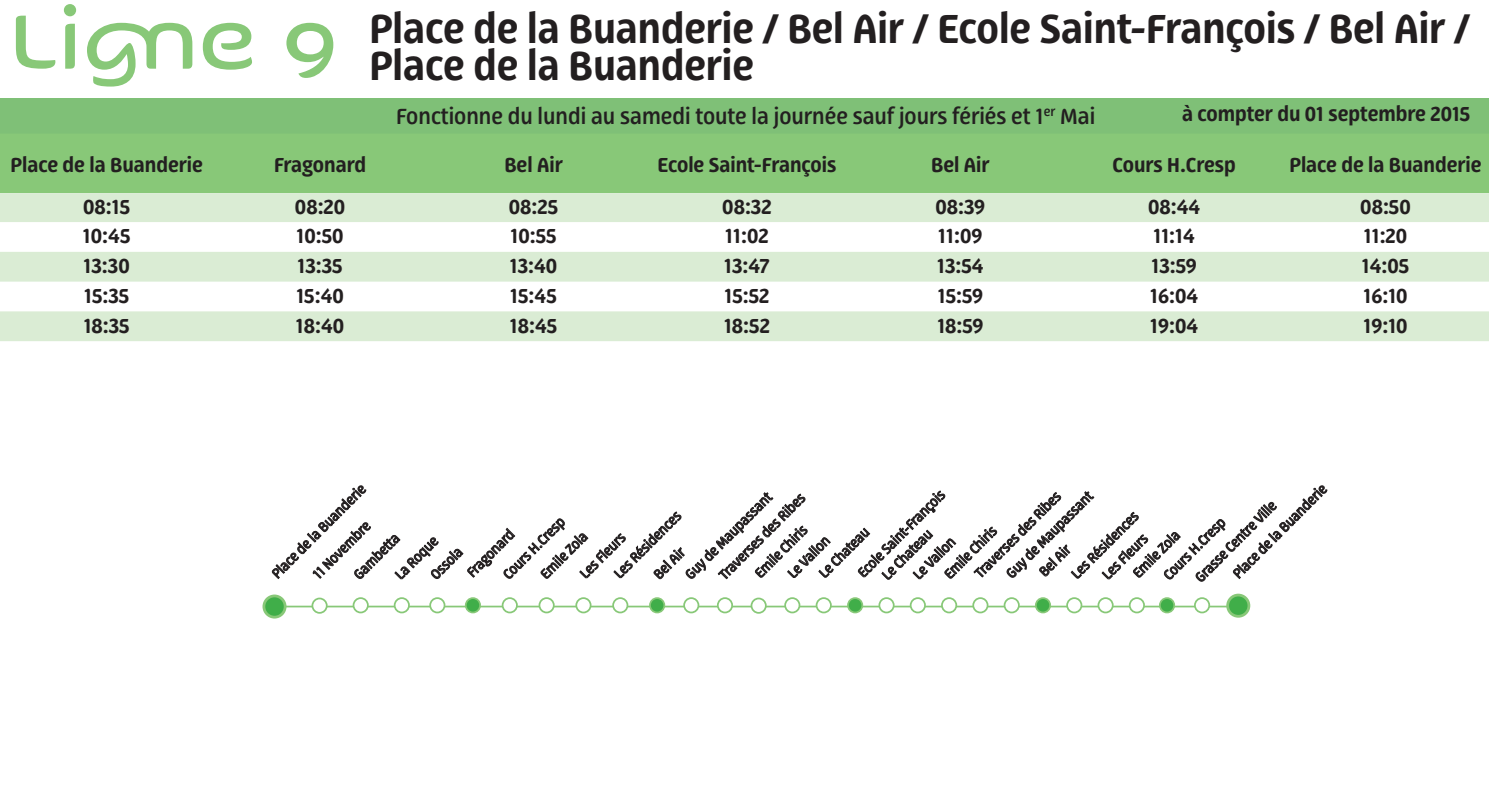
<style>
.page{position:relative;width:1489px;height:794px;background:#fff}
.page>*{position:absolute;margin:0;border:0;box-sizing:border-box;transform-origin:0 0}
.t1{font:84px "Kaili FY";color:#88c878}
.t2{font:600 42px/36.8px "Progressiva";color:#231f20}
.t3{font:500 22.75px "Progressiva";color:#231f20}
.t4{font:600 21px "Progressiva";color:#231f20}
.t5{font:14px "Progressiva";color:#231f20}
</style>
<div class="page">
<div style="left:0;top:99px;width:1488px;height:40px;background:#7fc077"></div>
<div style="left:0;top:139px;width:1488px;height:54px;background:#88c878"></div>
<svg style="left:0;top:193px;width:1488px;height:148px;fill:#daecd4"></svg>
<hr style="left:274px;top:605px;width:956px;height:2px;background:#88c878">
<div style="left:264px;top:596px;width:21px;height:21px;background:#40ae49;border-radius:50%"></div>
<div style="left:262px;top:594px;width:24px;height:24px;border:3px solid #88c878;border-radius:50%"></div>
<div style="left:311px;top:597px;width:16px;height:17px;background:#fff;border:2px solid #88c878;border-radius:50%"></div>
<div style="left:352px;top:597px;width:17px;height:16px;background:#fff;border:2px solid #88c878;border-radius:50%"></div>
<div style="left:394px;top:597px;width:16px;height:16px;background:#fff;border:2px solid #88c878;border-radius:50%"></div>
<div style="left:429px;top:597px;width:16px;height:16px;background:#fff;border:2px solid #88c878;border-radius:50%"></div>
<div style="left:465px;top:597px;width:16px;height:16px;background:#40ae49;border:2px solid #88c878;border-radius:50%"></div>
<div style="left:501px;top:597px;width:17px;height:16px;background:#fff;border:2px solid #88c878;border-radius:50%"></div>
<div style="left:538px;top:597px;width:16px;height:16px;background:#fff;border:2px solid #88c878;border-radius:50%"></div>
<div style="left:575px;top:597px;width:16px;height:16px;background:#fff;border:2px solid #88c878;border-radius:50%"></div>
<div style="left:612px;top:597px;width:16px;height:16px;background:#fff;border:2px solid #88c878;border-radius:50%"></div>
<div style="left:649px;top:597px;width:16px;height:16px;background:#40ae49;border:2px solid #88c878;border-radius:50%"></div>
<div style="left:683px;top:597px;width:16px;height:16px;background:#fff;border:2px solid #88c878;border-radius:50%"></div>
<div style="left:717px;top:597px;width:16px;height:16px;background:#fff;border:2px solid #88c878;border-radius:50%"></div>
<div style="left:1227px;top:595px;width:21px;height:21px;background:#40ae49;border-radius:50%"></div>
<div style="left:1226px;top:593px;width:24px;height:24px;border:3px solid #88c878;border-radius:50%"></div>
<div style="left:750px;top:597px;width:16px;height:17px;background:#fff;border:2px solid #88c878;border-radius:50%"></div>
<div style="left:784px;top:597px;width:16px;height:16px;background:#fff;border:2px solid #88c878;border-radius:50%"></div>
<div style="left:815px;top:597px;width:16px;height:16px;background:#fff;border:2px solid #88c878;border-radius:50%"></div>
<div style="left:847px;top:597px;width:16px;height:16px;background:#40ae49;border:2px solid #88c878;border-radius:50%"></div>
<div style="left:878px;top:597px;width:16px;height:16px;background:#fff;border:2px solid #88c878;border-radius:50%"></div>
<div style="left:909px;top:597px;width:16px;height:16px;background:#fff;border:2px solid #88c878;border-radius:50%"></div>
<div style="left:941px;top:597px;width:16px;height:16px;background:#fff;border:2px solid #88c878;border-radius:50%"></div>
<div style="left:972px;top:597px;width:16px;height:16px;background:#fff;border:2px solid #88c878;border-radius:50%"></div>
<div style="left:1003px;top:597px;width:16px;height:16px;background:#fff;border:2px solid #88c878;border-radius:50%"></div>
<div style="left:1034px;top:597px;width:17px;height:16px;background:#40ae49;border:2px solid #88c878;border-radius:50%"></div>
<div style="left:1066px;top:597px;width:16px;height:16px;background:#fff;border:2px solid #88c878;border-radius:50%"></div>
<div style="left:1097px;top:597px;width:16px;height:16px;background:#fff;border:2px solid #88c878;border-radius:50%"></div>
<div style="left:1128px;top:597px;width:16px;height:16px;background:#fff;border:2px solid #88c878;border-radius:50%"></div>
<div style="left:1158px;top:597px;width:16px;height:16px;background:#40ae49;border:2px solid #88c878;border-radius:50%"></div>
<div style="left:1193px;top:597px;width:16px;height:16px;background:#fff;border:2px solid #88c878;border-radius:50%"></div>
<svg style="left:271px;top:485px;width:1056px;height:97px"></svg>
<p class="t1" style="left:10px;top:-25px;width:331px">Ligne 9</p>
<p class="t2" style="left:369px;top:11px;width:1101px">Place de la Buanderie / Bel Air / Ecole Saint-François / Bel Air /<br>Place de la Buanderie</p>
<p class="t4" style="left:1181px;top:101px;width:290px">à compter du 01 septembre 2015</p>
<p class="t3" style="left:396px;top:103px;width:700px">Fonctionne du lundi au samedi toute la journée sauf jours fériés et 1<sup>er</sup> Mai</p>
<p class="t4" style="left:11px;top:152px;width:194px">Place de la Buanderie</p>
<p class="t4" style="left:274px;top:152px;width:94px">Fragonard</p>
<p class="t4" style="left:504px;top:152px;width:60px">Bel Air</p>
<p class="t4" style="left:657px;top:152px;width:180px">Ecole Saint-François</p>
<p class="t4" style="left:931px;top:152px;width:60px">Bel Air</p>
<p class="t4" style="left:1112px;top:152px;width:125px">Cours H.Cresp</p>
<p class="t4" style="left:1289px;top:152px;width:194px">Place de la Buanderie</p>
<p class="t4" style="left:83px;top:194px;width:48px">08:15</p>
<p class="t4" style="left:295px;top:194px;width:52px">08:20</p>
<p class="t4" style="left:509px;top:194px;width:51px">08:25</p>
<p class="t4" style="left:722px;top:194px;width:51px">08:32</p>
<p class="t4" style="left:935px;top:194px;width:51px">08:39</p>
<p class="t4" style="left:1147px;top:194px;width:54px">08:44</p>
<p class="t4" style="left:1360px;top:194px;width:52px">08:50</p>
<p class="t4" style="left:83px;top:224px;width:49px">10:45</p>
<p class="t4" style="left:296px;top:224px;width:49px">10:50</p>
<p class="t4" style="left:510px;top:224px;width:48px">10:55</p>
<p class="t4" style="left:725px;top:224px;width:45px">11:02</p>
<p class="t4" style="left:938px;top:224px;width:46px">11:09</p>
<p class="t4" style="left:1153px;top:224px;width:43px">11:14</p>
<p class="t4" style="left:1363px;top:224px;width:45px">11:20</p>
<p class="t4" style="left:84px;top:253px;width:48px">13:30</p>
<p class="t4" style="left:297px;top:253px;width:47px">13:35</p>
<p class="t4" style="left:510px;top:253px;width:49px">13:40</p>
<p class="t4" style="left:724px;top:253px;width:47px">13:47</p>
<p class="t4" style="left:937px;top:253px;width:48px">13:54</p>
<p class="t4" style="left:1151px;top:253px;width:47px">13:59</p>
<p class="t4" style="left:1361px;top:253px;width:49px">14:05</p>
<p class="t4" style="left:84px;top:283px;width:47px">15:35</p>
<p class="t4" style="left:296px;top:283px;width:49px">15:40</p>
<p class="t4" style="left:510px;top:283px;width:48px">15:45</p>
<p class="t4" style="left:724px;top:283px;width:46px">15:52</p>
<p class="t4" style="left:937px;top:283px;width:47px">15:59</p>
<p class="t4" style="left:1150px;top:283px;width:50px">16:04</p>
<p class="t4" style="left:1363px;top:283px;width:46px">16:10</p>
<p class="t4" style="left:84px;top:313px;width:48px">18:35</p>
<p class="t4" style="left:296px;top:313px;width:50px">18:40</p>
<p class="t4" style="left:510px;top:313px;width:49px">18:45</p>
<p class="t4" style="left:724px;top:313px;width:47px">18:52</p>
<p class="t4" style="left:937px;top:313px;width:48px">18:59</p>
<p class="t4" style="left:1150px;top:313px;width:50px">19:04</p>
<p class="t4" style="left:1363px;top:313px;width:46px">19:10</p>
<p class="t5" style="left:268px;top:570px;width:128px;rotate:-45deg">Place de la Buanderie</p>
<p class="t5" style="left:1229px;top:570px;width:128px;rotate:-45deg">Place de la Buanderie</p>
<p class="t5" style="left:1002px;top:570px;width:117px;rotate:-45deg">Guy de Maupassant</p>
<p class="t5" style="left:854px;top:569px;width:118px;rotate:-45deg">Ecole Saint-François</p>
<p class="t5" style="left:681px;top:571px;width:117px;rotate:-45deg">Guy de Maupassant</p>
<p class="t5" style="left:971px;top:569px;width:117px;rotate:-45deg">Traverses des Ribes</p>
<p class="t5" style="left:715px;top:571px;width:117px;rotate:-45deg">Traverses des Ribes</p>
<p class="t5" style="left:1191px;top:574px;width:110px;rotate:-45deg">Grasse Centre Ville</p>
<p class="t5" style="left:610px;top:570px;width:90px;rotate:-45deg">Les Résidences</p>
<p class="t5" style="left:1067px;top:570px;width:90px;rotate:-45deg">Les Résidences</p>
<p class="t5" style="left:499px;top:571px;width:82px;rotate:-45deg">Cours H.Cresp</p>
<p class="t5" style="left:1159px;top:571px;width:82px;rotate:-45deg">Cours H.Cresp</p>
<p class="t5" style="left:309px;top:570px;width:76px;rotate:-45deg">11 Novembre</p>
<p class="t5" style="left:751px;top:569px;width:69px;rotate:-45deg">Emile Chiris</p>
<p class="t5" style="left:940px;top:570px;width:69px;rotate:-45deg">Emile Chiris</p>
<p class="t5" style="left:815px;top:569px;width:66px;rotate:-45deg">Le Chateau</p>
<p class="t5" style="left:463px;top:569px;width:62px;rotate:-45deg">Fragonard</p>
<p class="t5" style="left:878px;top:571px;width:66px;rotate:-45deg">Le Chateau</p>
<p class="t5" style="left:1129px;top:569px;width:61px;rotate:-45deg">Emile Zola</p>
<p class="t5" style="left:537px;top:571px;width:61px;rotate:-45deg">Emile Zola</p>
<p class="t5" style="left:576px;top:570px;width:59px;rotate:-45deg">Les Fleurs</p>
<p class="t5" style="left:1098px;top:571px;width:59px;rotate:-45deg">Les Fleurs</p>
<p class="t5" style="left:350px;top:571px;width:60px;rotate:-45deg">Gambett a</p>
<p class="t5" style="left:391px;top:571px;width:56px;rotate:-45deg">La Roque</p>
<p class="t5" style="left:784px;top:570px;width:55px;rotate:-45deg">Le Vallon</p>
<p class="t5" style="left:909px;top:571px;width:55px;rotate:-45deg">Le Vallon</p>
<p class="t5" style="left:1035px;top:568px;width:40px;rotate:-45deg">Bel Air</p>
<p class="t5" style="left:650px;top:571px;width:40px;rotate:-45deg">Bel Air</p>
<p class="t5" style="left:427px;top:571px;width:40px;rotate:-45deg">Ossola</p>
</div>
